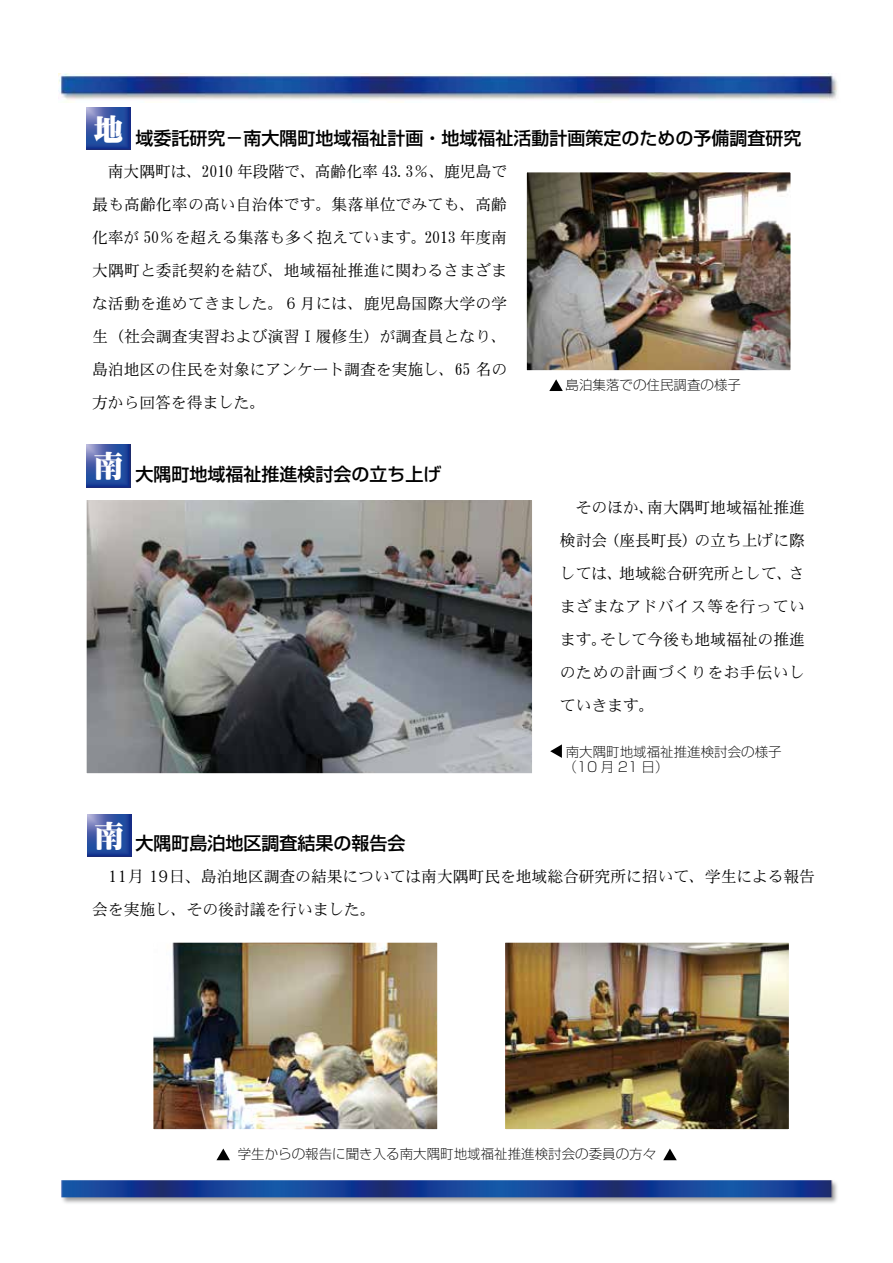
<style>
.page{position:relative;width:893px;height:1263px;background:#fff}
.page>*{position:absolute;margin:0;border:0;box-sizing:border-box;transform-origin:0 0}
.t1{font:30px "Mingti EGP Ultra SJIS";color:#fff}
.t2{font:500 18px "Shin Go Pr 5";color:#000}
.t3{font:15.9px/33px "JSHS Mincho U W3 WIN RKSJ H";color:#000;text-align:justify}
.t4{font:300 expanded 13.5px/15px "Shin Go Pr 5";color:#000}
.s1{font-family:"Koz Min Pr 6 N"}
</style>
<div class="page">
<img style="left:155px;top:944px;width:281px;height:183px">
<svg style="left:549px;top:379px;width:14px;height:12px"></svg>
<svg style="left:550px;top:744px;width:12px;height:14px"></svg>
<svg style="left:216px;top:1148px;width:14px;height:12px"></svg>
<svg style="left:663px;top:1148px;width:14px;height:12px"></svg>
<img style="left:61px;top:1180px;width:776px;height:23px">
<img style="left:58px;top:73px;width:780px;height:30px">
<img style="left:87px;top:107px;width:44px;height:43px">
<img style="left:87px;top:445px;width:44px;height:42px">
<img style="left:87px;top:814px;width:44px;height:43px">
<img style="left:526px;top:172px;width:265px;height:199px">
<img style="left:88px;top:501px;width:442px;height:271px">
<div style="left:79px;top:492px;width:460px;height:289px;border:8px solid #fff"></div>
<div style="left:146px;top:935px;width:299px;height:201px;border:8px solid #fff"></div>
<img style="left:507px;top:944px;width:280px;height:183px">
<div style="left:498px;top:935px;width:298px;height:201px;border:8px solid #fff"></div>
<h1 class="t1" style="left:94px;top:114px;width:31px">地</h1>
<p class="t2" style="left:135px;top:124px;width:668px">域委託研究－南大隅町地域福祉計画・地域福祉活動計画策定のための予備調査研究</p>
<p class="t3" style="left:92px;top:155px;width:417px;text-indent:16px">南大隅町は、2010 年段階で、高齢化率 43.3％、鹿児島で最も高齢化率の高い自治体です。集落単位でみても、高齢化率が 50％を超える集落も多く抱えています。2013 年度南大隅町と委託契約を結び、地域福祉推進に関わるさまざまな活動を進めてきました。６月には、鹿児島国際大学の学生（社会調査実習および演習Ⅰ履修生）が調査員となり、島泊地区の住民を対象にアンケート調査を実施し、65 名の方から回答を得ました。</p>
<p class="t4" style="left:565px;top:376px;width:177px">島泊集落での住民調査の様子</p>
<h1 class="t1" style="left:94px;top:451px;width:30px">南</h1>
<p class="t2" style="left:135px;top:460px;width:308px">大隅町地域福祉推進検討会の立ち上げ</p>
<p class="t3" style="left:560px;top:491px;width:247px;text-indent:16px">そのほか、南大隅町地域福祉推進検討会（座長町長）の立ち上げに際しては、地域総合研究所として、さまざまなアドバイス等を行っています。そして今後も地域福祉の推進のための計画づくりをお手伝いしていきます。</p>
<p class="t4" style="left:563px;top:743px;width:220px">南大隅町地域福祉推進検討会の様子（10 月 21 日）</p>
<h1 class="t1" style="left:94px;top:820px;width:30px">南</h1>
<p class="t2" style="left:135px;top:829px;width:272px">大隅町島泊地区調査結果の報告会</p>
<p class="t3" style="left:92px;top:860px;width:724px;text-indent:16px"><span class="s1">11月 19日、</span>島泊地区調査の結果については南大隅町民を地域総合研究所に招いて、学生による報告会を実施し、その後討議を行いました。</p>
<p class="t4" style="left:238px;top:1145px;width:420px">学生からの報告に聞き入る南大隅町地域福祉推進検討会の委員の方々</p>
</div>
